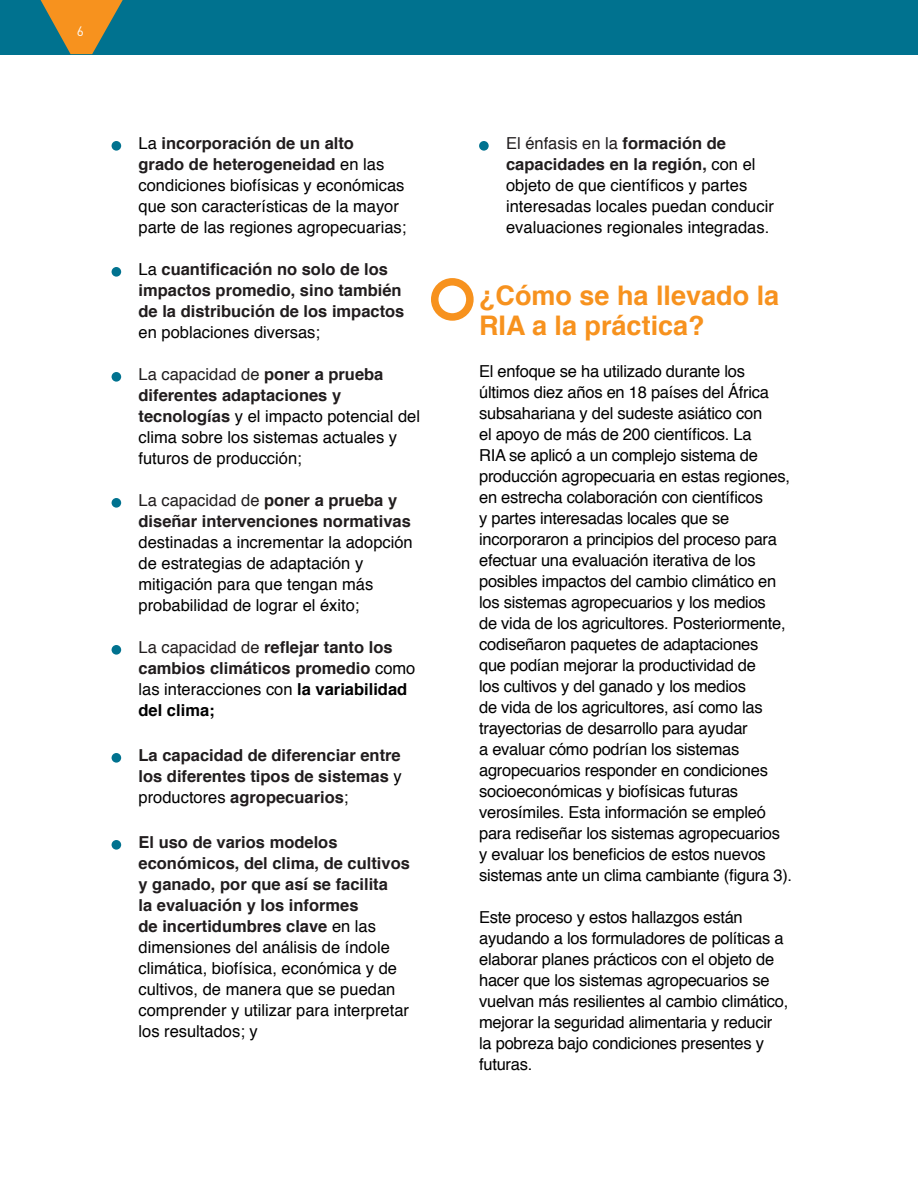
<style>
.page{position:relative;width:918px;height:1188px;background:#fff}
.page>*{position:absolute;margin:0;border:0;box-sizing:border-box;transform-origin:0 0}
.t1{font:700 27px/30px "Helvetica";color:#f7921e}
.t2{font:16.5px/21px "Helvetica";letter-spacing:-.015em;color:#000}
.t3{font:700 16.5px/21px "Helvetica";color:#211d1e}
.t4{font:13.5px "DINOT";color:#fff}
.s1{font-weight:700;color:#211d1e}
.s2{font-weight:400;color:#000}
.s3{color:#211d1e}
.s4{font-weight:400}
.s5{color:#000}
</style>
<div class="page">
<div style="left:112px;top:141px;width:9px;height:10px;background:#00728f;border-radius:50%"></div>
<div style="left:112px;top:267px;width:9px;height:10px;background:#00728f;border-radius:50%"></div>
<div style="left:112px;top:372px;width:9px;height:10px;background:#00728f;border-radius:50%"></div>
<div style="left:112px;top:498px;width:9px;height:10px;background:#00728f;border-radius:50%"></div>
<div style="left:112px;top:645px;width:9px;height:10px;background:#00728f;border-radius:50%"></div>
<div style="left:112px;top:753px;width:9px;height:10px;background:#00728f;border-radius:50%"></div>
<div style="left:112px;top:840px;width:9px;height:10px;background:#00728f;border-radius:50%"></div>
<div style="left:479px;top:141px;width:10px;height:10px;background:#00728f;border-radius:50%"></div>
<div style="left:431px;top:278px;width:43px;height:43px;border:8px solid #f7921e;border-radius:50%"></div>
<div style="left:0;top:0;width:918px;height:54px;background:#00728f"></div>
<svg style="left:41px;top:0;width:82px;height:54px"></svg>
<p class="t4" style="left:77px;top:22px;width:9px">6</p>
<p class="t2" style="left:139px;top:133px;width:269px">La <span class="s1">incorporación de un alto<br>grado de heterogeneidad</span> en las condiciones biofísicas y económicas que son características de la mayor parte de las regiones agropecuarias;</p>
<p class="t3" style="left:139px;top:259px;width:267px"><span class="s2">La</span> cuantificación no solo de los impactos promedio, sino también de la distribución de los impactos</p>
<p class="t2" style="left:139px;top:322px;width:183px">en poblaciones diversas;</p>
<p class="t2" style="left:139px;top:364px;width:283px"><span class="s3">La capacidad de</span> <span class="s1">poner a prueba diferentes adaptaciones y tecnologías</span> y el impacto potencial del clima sobre los sistemas actuales y futuros de producción;</p>
<p class="t3" style="left:139px;top:490px;width:274px"><span class="s4">La capacidad de</span> poner a prueba y diseñar intervenciones normativas</p>
<p class="t2" style="left:139px;top:532px;width:276px">destinadas a incrementar la adopción de estrategias de adaptación y mitigación para que tengan más probabilidad de lograr el éxito;</p>
<p class="t3" style="left:139px;top:637px;width:278px"><span class="s4">La capacidad de</span> reflejar tanto los cambios climáticos promedio <span class="s2">como las interacciones con</span> <span class="s5">la variabilidad del clima;</span></p>
<p class="t3" style="left:139px;top:745px;width:265px;text-align:justify">La capacidad de diferenciar entre los diferentes tipos de sistemas <span class="s2">y productores</span> agropecuarios<span class="s2">;</span></p>
<p class="t2" style="left:139px;top:832px;width:273px"><span class="s1">El uso de varios modelos económicos, del clima, de cultivos y ganado, por que así se facilita<br>la evaluación y los informes<br>de incertidumbres clave</span> en las dimensiones del análisis de índole climática, biofísica, económica y de cultivos, de manera que se puedan comprender y utilizar para interpretar los resultados; y</p>
<p class="t2" style="left:506px;top:133px;width:269px"><span class="s3">El énfasis en la</span> <span class="s1">formación de capacidades en la región,</span> con el objeto de que científicos y partes interesadas locales puedan conducir evaluaciones regionales integradas.</p>
<h1 class="t1" style="left:479px;top:281px;width:302px">¿Cómo se ha llevado la<br>RIA a la práctica?</h1>
<p class="t2" style="left:479px;top:361px;width:315px">El enfoque se ha utilizado durante los últimos diez años en 18 países del África subsahariana y del sudeste asiático con<br>el apoyo de más de 200 científicos. La<br>RIA se aplicó a un complejo sistema de producción agropecuaria en estas regiones, en estrecha colaboración con científicos<br>y partes interesadas locales que se incorporaron a principios del proceso para efectuar una evaluación iterativa de los posibles impactos del cambio climático en los sistemas agropecuarios y los medios<br>de vida de los agricultores. Posteriormente, codiseñaron paquetes de adaptaciones<br>que podían mejorar la productividad de<br>los cultivos y del ganado y los medios<br>de vida de los agricultores, así como las trayectorias de desarrollo para ayudar<br>a evaluar cómo podrían los sistemas agropecuarios responder en condiciones socioeconómicas y biofísicas futuras verosímiles. Esta información se empleó para rediseñar los sistemas agropecuarios y evaluar los beneficios de estos nuevos sistemas ante un clima cambiante (figura 3).</p>
<p class="t2" style="left:479px;top:907px;width:311px">Este proceso y estos hallazgos están ayudando a los formuladores de políticas a elaborar planes prácticos con el objeto de hacer que los sistemas agropecuarios se vuelvan más resilientes al cambio climático, mejorar la seguridad alimentaria y reducir la pobreza bajo condiciones presentes y futuras.</p>
</div>
